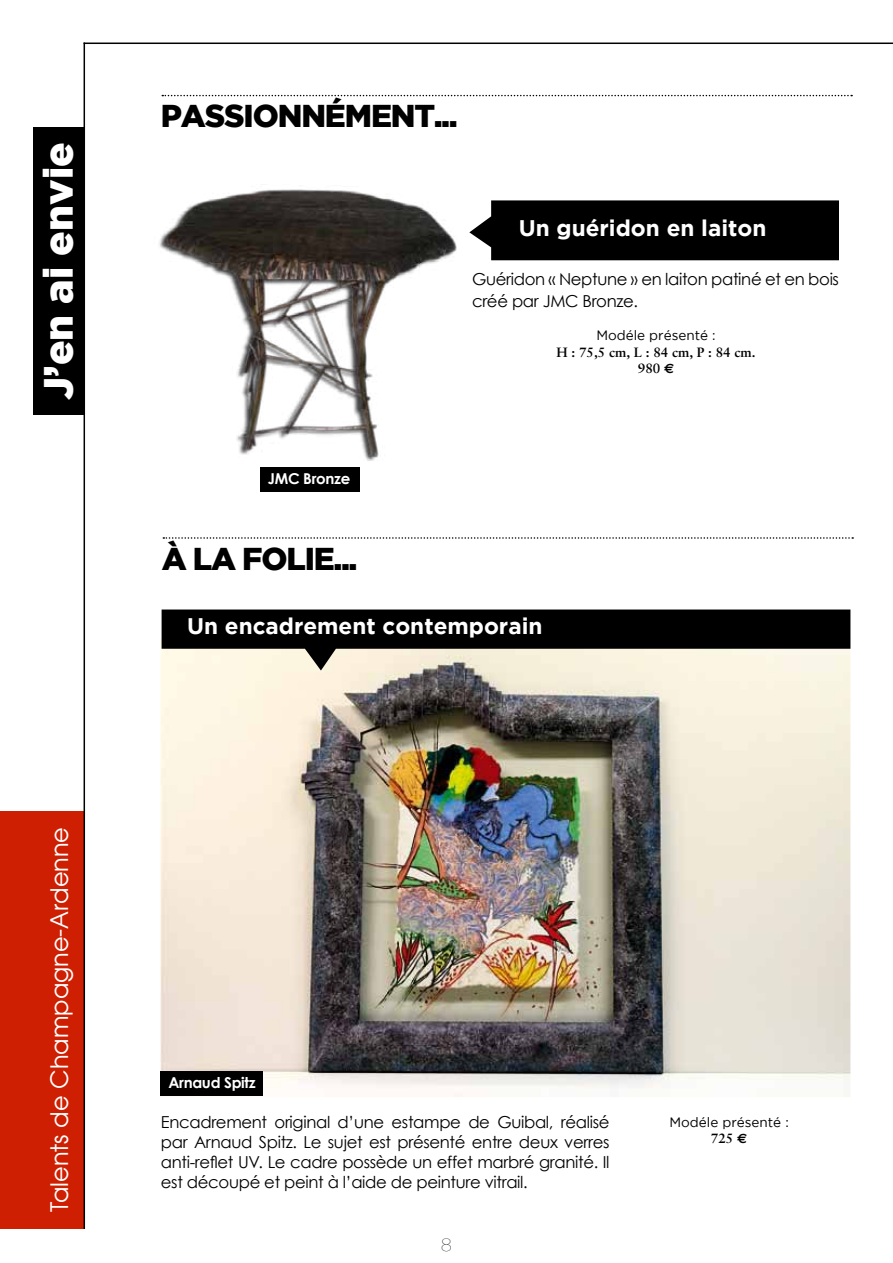
<style>
.page{position:relative;width:893px;height:1263px;background:#fff}
.page>*{position:absolute;margin:0;border:0;box-sizing:border-box;transform-origin:0 0}
.t1{font:900 40.8px "Gotham";color:#fff}
.t2{font:900 31.5px "Gotham";letter-spacing:-.035em;color:#000}
.t3{font:24px "Avant Garde";color:#fff}
.t4{font:700 22.5px "Gotham";color:#fff}
.t5{font:100 18px "Gotham";color:#000}
.t6{font:16.5px/19.8px "Century Gothic";letter-spacing:-.02em;color:#000}
.t7{font:700 15px "Century Gothic";letter-spacing:-.02em;color:#fff}
.t8{font:700 13.5px/16.2px "Sabon";color:#000;text-align:center}
.t9{font:13.5px "Gotham";color:#000}
.s1{font-family:"Euro Sans"}
</style>
<div class="page">
<div style="left:0;top:811px;width:84px;height:418px;background:#ce1f02"></div>
<img style="left:161px;top:639px;width:689px;height:458px">
<img style="left:159px;top:189px;width:298px;height:272px">
<div style="left:33px;top:128px;width:51px;height:287px;background:#000"></div>
<hr style="left:84px;top:43px;width:1px;height:1186px;background:#000">
<hr style="left:84px;top:43px;width:809px;height:1px;background:#000">
<div style="left:469px;top:200px;width:370px;height:60px;background:#000"></div>
<svg style="left:162px;top:95px;width:690px;height:1px"></svg>
<svg style="left:163px;top:537px;width:690px;height:2px"></svg>
<svg style="left:162px;top:609px;width:688px;height:61px;background:#56544d"></svg>
<div style="left:260px;top:467px;width:100px;height:25px;background:#000"></div>
<div style="left:161px;top:1071px;width:102px;height:25px;background:#000"></div>
<h1 class="t1" style="left:35px;top:400px;width:259px;rotate:-90deg">J’EN AI ENVIE</h1>
<h3 class="t3" style="left:45px;top:1212px;width:387px;rotate:-90deg">Talents de Champagne-Ardenne</h3>
<h2 class="t2" style="left:161px;top:98px;width:298px">PASSIONNÉMENT...</h2>
<h3 class="t4" style="left:519px;top:215px;width:249px">Un guéridon en laiton</h3>
<p class="t6" style="left:472px;top:268px;width:368px;line-height:21.6px">Guéridon « Neptune » en laiton patiné et en bois créé par JMC Bronze.</p>
<p class="t9" style="left:596px;top:328px;width:121px">Modéle présenté :</p>
<p class="t8" style="left:557px;top:343px;width:200px">H : 75,5 cm, L : 84 cm, P : 84 cm.<br>980 <span class="s1">e</span></p>
<p class="t7" style="left:268px;top:469px;width:84px">JMC Bronze</p>
<h2 class="t2" style="left:162px;top:540px;width:197px">À LA FOLIE...</h2>
<h3 class="t4" style="left:187px;top:613px;width:357px">Un encadrement contemporain</h3>
<p class="t7" style="left:168px;top:1073px;width:89px">Arnaud Spitz</p>
<p class="t6" style="left:161px;top:1112px;width:450px;text-align:justify">Encadrement original d’une estampe de Guibal, réalisé par Arnaud Spitz. Le sujet est présenté entre deux verres anti-reflet UV. Le cadre possède un effet marbré granité. Il est découpé et peint à l’aide de peinture vitrail.</p>
<p class="t5" style="left:441px;top:1234px;width:13px">8</p>
<p class="t9" style="left:669px;top:1114px;width:121px">Modéle présenté :</p>
<p class="t8" style="left:711px;top:1130px;width:38px">725 <span class="s1">e</span></p>
</div>
